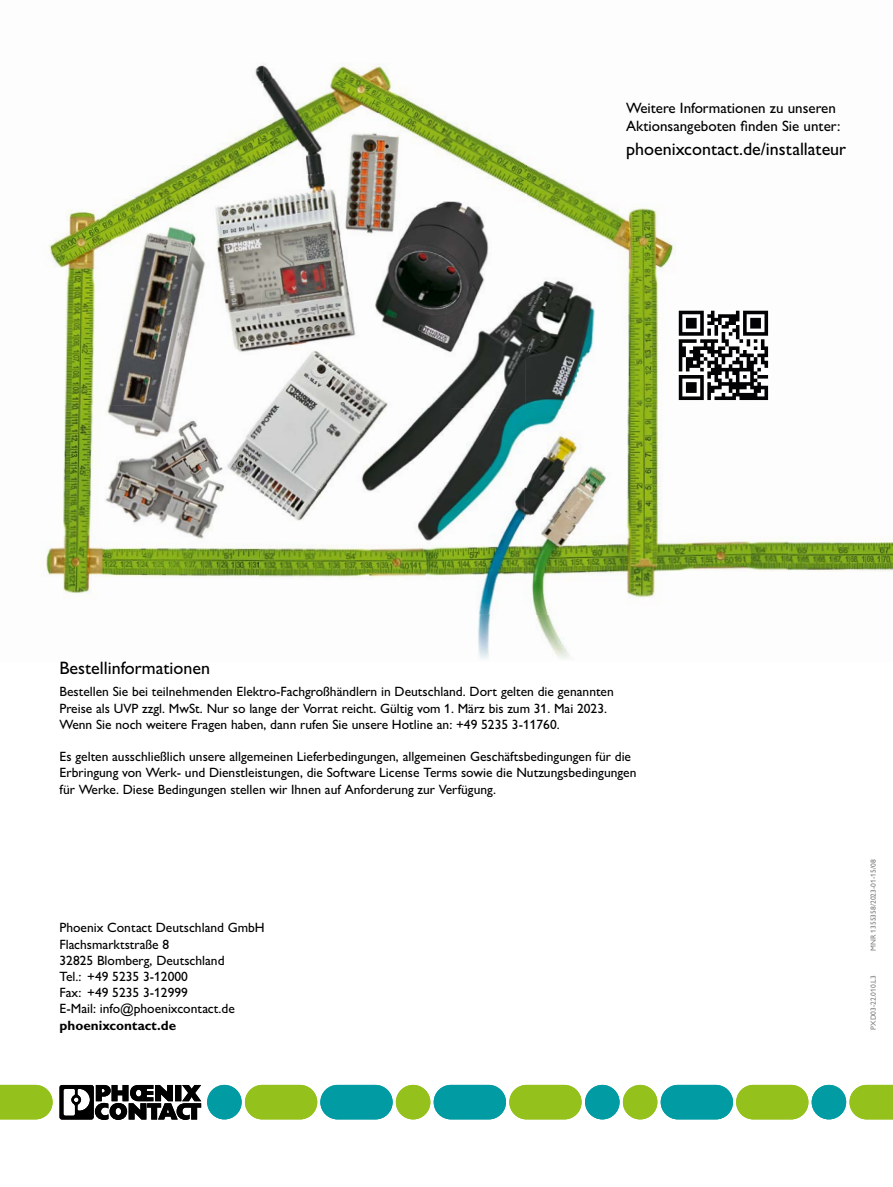
<style>
.page{position:relative;width:893px;height:1187px;background:#fff}
.page>*{position:absolute;margin:0;border:0;box-sizing:border-box;transform-origin:0 0}
.t1{font:18px "Px C Gill Alt One";color:#000}
.t2{font:15px/18px "Px C Gill Alt One";color:#000}
.t3{font:13.5px/16.2px "Px C Gill Alt One";color:#000}
.t4{font:700 13.5px "Px C Gill Alt One";color:#000}
.t5{font:7.5px "Px C Gill Alt One";color:#808080}
</style>
<div class="page">
<img style="left:134px;top:65px;width:128px;height:133px">
<img style="left:262px;top:63px;width:265px;height:137px">
<img style="left:527px;top:164px;width:69px;height:38px">
<img style="left:790px;top:538px;width:103px;height:33px">
<img style="left:48px;top:198px;width:215px;height:206px">
<img style="left:260px;top:200px;width:265px;height:206px">
<img style="left:525px;top:202px;width:244px;height:206px">
<img style="left:45px;top:404px;width:216px;height:193px">
<img style="left:259px;top:406px;width:266px;height:204px">
<img style="left:523px;top:408px;width:267px;height:202px">
<img style="left:478px;top:610px;width:92px;height:49px">
<svg style="left:0;top:1084px;width:893px;height:35px"></svg>
<svg style="left:679px;top:311px;width:89px;height:89px"></svg>
<p class="t2" style="left:626px;top:99px;width:216px">Weitere Informationen zu unseren<br>Aktionsangeboten finden Sie unter:</p>
<h1 class="t1" style="left:626px;top:139px;width:222px">phoenixcontact.de/installateur</h1>
<h1 class="t1" style="left:60px;top:657px;width:152px">Bestellinformationen</h1>
<p class="t3" style="left:60px;top:683px;width:556px">Bestellen Sie bei teilnehmenden Elektro-Fachgroßhändlern in Deutschland. Dort gelten die genannten<br>Preise als UVP zzgl. MwSt. Nur so lange der Vorrat reicht. Gültig vom 1. März bis zum 31. Mai 2023.<br>Wenn Sie noch weitere Fragen haben, dann rufen Sie unsere Hotline an: +49 5235 3-11760.</p>
<p class="t3" style="left:60px;top:748px;width:578px">Es gelten ausschließlich unsere allgemeinen Lieferbedingungen, allgemeinen Geschäftsbedingungen für die<br>Erbringung von Werk- und Dienstleistungen, die Software License Terms sowie die Nutzungsbedingungen für Werke. Diese Bedingungen stellen wir Ihnen auf Anforderung zur Verfügung.</p>
<p class="t3" style="left:60px;top:919px;width:207px">Phoenix Contact Deutschland GmbH<br>Flachsmarktstraße 8<br>32825 Blomberg, Deutschland<br>Tel.: +49 5235 3-12000<br>Fax: +49 5235 3-12999<br>E-Mail: info@phoenixcontact.de</p>
<p class="t4" style="left:60px;top:1016px;width:118px">phoenixcontact.de</p>
<p class="t5" style="left:869px;top:950px;width:93px;rotate:-90deg">MNR 1355358/2023-01-15/08</p>
<p class="t5" style="left:869px;top:1029px;width:56px;rotate:-90deg">PXD03-22.010.L3</p>
</div>
